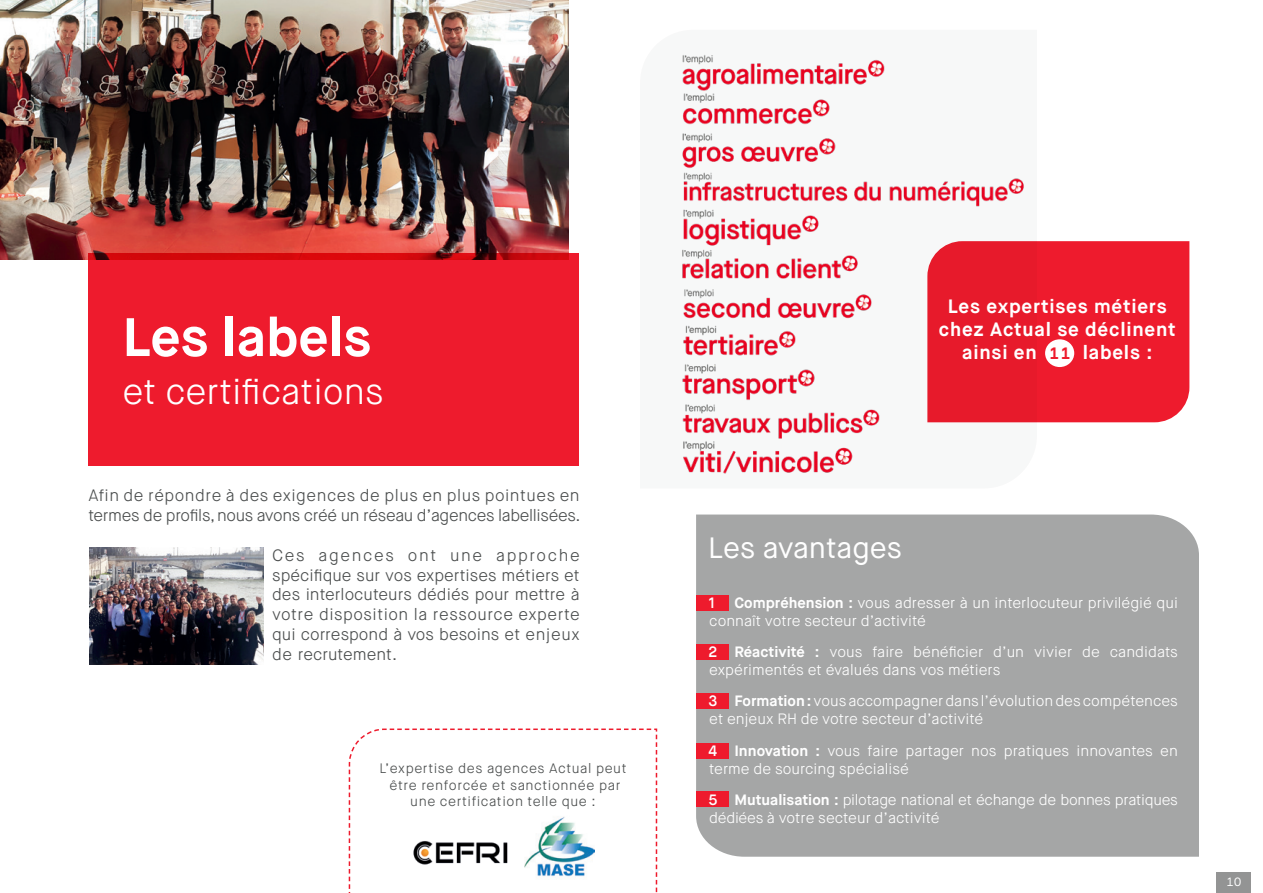
<style>
.page{position:relative;width:1263px;height:893px;background:#fff}
.page>*{position:absolute;margin:0;border:0;box-sizing:border-box;transform-origin:0 0}
.t1{font:700 54px "Maison Neue";color:#fff}
.t2{font:300 36px "Maison Neue";color:#fff}
.t3{font:29.4px "Maison Neue";color:#fff}
.t4{font:700 19.35px/23.1px "Maison Neue";letter-spacing:.04em;color:#fff;text-align:center}
.t5{font:300 16.5px/19.8px "Maison Neue";color:#4b4e4e;text-align:justify}
.t6{font:300 16.5px "Maison Neue";letter-spacing:-.02em;color:#4b4e4e}
.t7{font:300 16.5px "Maison Neue";letter-spacing:.03em;color:#4b4e4e}
.t8{font:300 15px/18px "Maison Neue";color:#fff}
.t9{font:300 15px/18px "Maison Neue";letter-spacing:-.02em;color:#fff}
.t10{font:600 15px "Maison Neue";color:#fff}
.t11{font:300 13.65px/16.5px "Maison Neue";letter-spacing:.04em;color:#4b4e4e;text-align:center}
.t12{font:12px "Maison Neue";color:#fff}
.s1{font-size:16.5px;color:#ee1b2d}
.s2{font-weight:700}
</style>
<div class="page">
<div style="left:1217px;top:872px;width:34px;height:21px;background:#939494"></div>
<svg style="left:348px;top:728px;width:310px;height:165px"></svg>
<img style="left:90px;top:547px;width:174px;height:117px">
<img style="left:0;top:0;width:568px;height:260px">
<div style="left:88px;top:253px;width:491px;height:212px;background:#ee1b2d"></div>
<img style="left:682px;top:54px;width:203px;height:31px">
<img style="left:682px;top:69px;width:167px;height:42px">
<img style="left:682px;top:111px;width:154px;height:41px">
<img style="left:682px;top:152px;width:342px;height:55px">
<img style="left:682px;top:187px;width:145px;height:40px">
<img style="left:682px;top:227px;width:176px;height:39px">
<img style="left:682px;top:266px;width:190px;height:53px">
<img style="left:682px;top:302px;width:119px;height:39px">
<img style="left:682px;top:341px;width:133px;height:40px">
<img style="left:682px;top:381px;width:198px;height:53px">
<img style="left:682px;top:417px;width:176px;height:57px">
<div style="left:927px;top:241px;width:262px;height:181px;background:#ee1b2d"></div>
<div style="left:1045px;top:339px;width:29px;height:28px;background:#fff;border-radius:50%"></div>
<img style="left:411px;top:840px;width:102px;height:27px">
<img style="left:524px;top:811px;width:71px;height:70px">
<div style="left:696px;top:514px;width:503px;height:343px;background:#a5a6a6"></div>
<div style="left:696px;top:595px;width:32px;height:16px;background:#ee1b2d"></div>
<div style="left:696px;top:644px;width:32px;height:16px;background:#ee1b2d"></div>
<div style="left:696px;top:693px;width:32px;height:16px;background:#ee1b2d"></div>
<div style="left:696px;top:742px;width:32px;height:16px;background:#ee1b2d"></div>
<div style="left:696px;top:791px;width:32px;height:16px;background:#ee1b2d"></div>
<h1 class="t1" style="left:122px;top:303px;width:250px">Les labels</h1>
<h2 class="t2" style="left:122px;top:369px;width:263px">et certifications</h2>
<p class="t7" style="left:88px;top:485px;width:493px">Afin de répondre à des exigences de plus en plus pointues en</p>
<p class="t6" style="left:88px;top:505px;width:494px">termes de profils, nous avons créé un réseau d’agences labellisées.</p>
<p class="t5" style="left:272px;top:545px;width:309px">Ces agences ont une approche spécifique sur vos expertises métiers et des interlocuteurs dédiés pour mettre à votre disposition la ressource experte qui correspond à vos besoins et enjeux de recrutement.</p>
<p class="t11" style="left:379px;top:761px;width:249px">L’expertise des agences Actual peut être renforcée et sanctionnée par une certification telle que :</p>
<p class="t4" style="left:939px;top:295px;width:238px">Les expertises métiers chez Actual se déclinent ainsi en <span class="s1">11</span> labels :</p>
<p class="t3" style="left:708px;top:529px;width:195px">Les avantages</p>
<p class="t10" style="left:708px;top:593px;width:9px">1</p>
<p class="t8" style="left:709px;top:594px;width:470px;text-indent:25px"><span class="s2">Compréhension :</span> vous adresser à un interlocuteur privilégié qui connaît votre secteur d’activité</p>
<p class="t10" style="left:708px;top:642px;width:10px">2</p>
<p class="t8" style="left:709px;top:643px;width:470px;text-indent:25px"><span class="s2">Réactivité :</span> vous faire bénéficier d’un vivier de candidats expérimentés et évalués dans vos métiers</p>
<p class="t10" style="left:708px;top:692px;width:10px">3</p>
<p class="t8" style="left:709px;top:692px;width:470px;text-indent:25px"><span class="s2">Formation :</span> vous accompagner dans l’évolution des compétences et enjeux RH de votre secteur d’activité</p>
<p class="t10" style="left:708px;top:741px;width:10px">4</p>
<p class="t8" style="left:709px;top:741px;width:470px;text-indent:25px"><span class="s2">Innovation :</span> vous faire partager nos pratiques innovantes en terme de sourcing spécialisé</p>
<p class="t10" style="left:708px;top:790px;width:10px">5</p>
<p class="t9" style="left:709px;top:790px;width:470px;text-indent:25px"><span class="s2">Mutualisation :</span> pilotage national et échange de bonnes pratiques dédiées à votre secteur d’activité</p>
<p class="t12" style="left:1226px;top:874px;width:17px">10</p>
</div>
